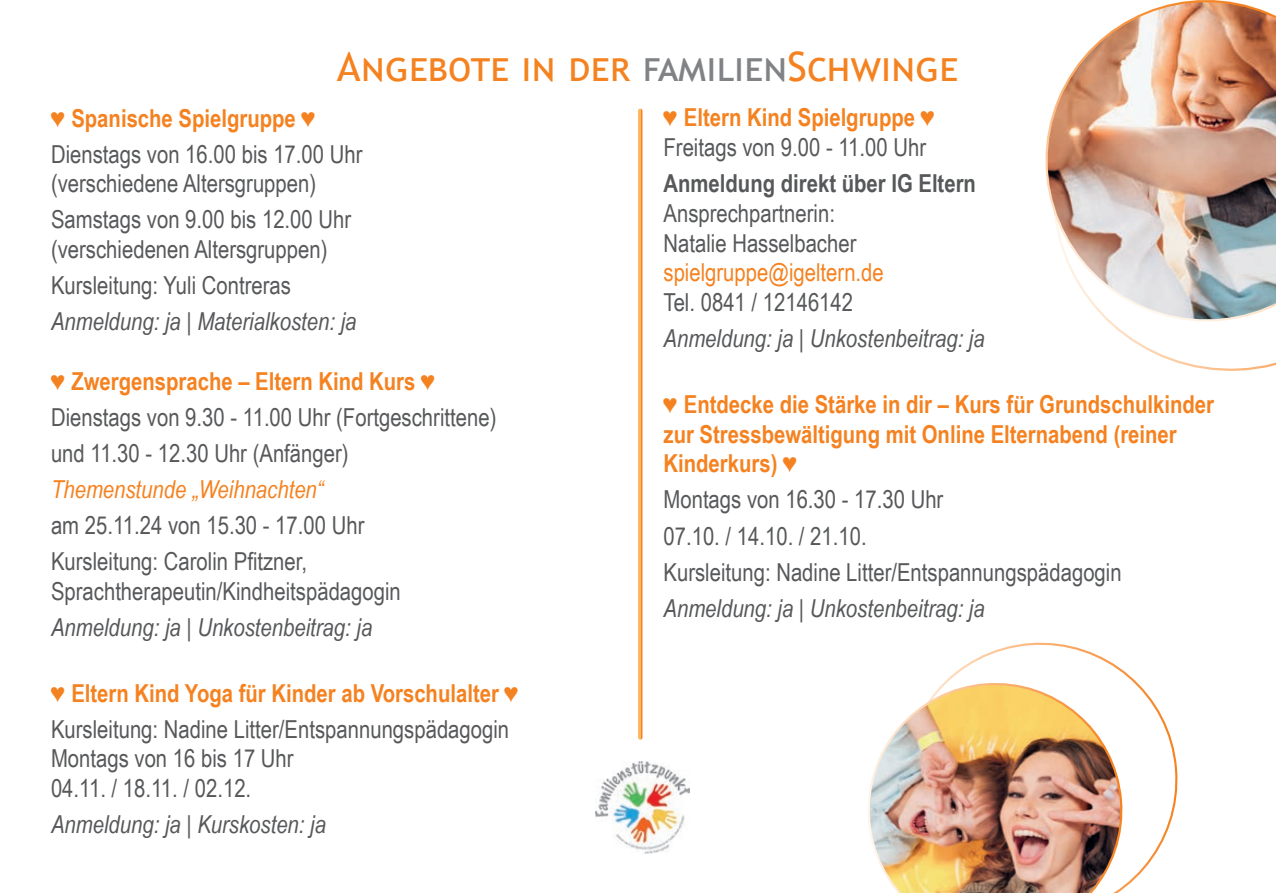
<style>
.page{position:relative;width:1276px;height:893px;background:#fff}
.page>*{position:absolute;margin:0;border:0;box-sizing:border-box;transform-origin:0 0}
.t1{font:40.5px "Trebuchet MS";color:#f58220}
.t2{font:24.75px "Arial Narrow";color:#57585a}
.t3{font:700 24.75px/29.7px "Arial Narrow";color:#f58220}
.t4{font:italic 24.75px "Arial Narrow";color:#57585a}
.t5{font:700 24.75px "Arial Narrow";color:#57585a}
.t6{font:italic 24.75px "Arial Narrow";color:#f58220}
.t7{font:24.75px "Arial Narrow";color:#f58220}
.s1{color:#808285}
.s2{font-weight:400}
</style>
<div class="page">
<svg style="left:638px;top:111px;width:4px;height:627px;background:#faaa54"></svg>
<img style="left:596px;top:762px;width:93px;height:91px">
<svg style="left:948px;top:642px;width:230px;height:245px"></svg>
<img style="left:868px;top:679px;width:258px;height:214px">
<svg style="left:1139px;top:345px;width:137px;height:26px"></svg>
<img style="left:1045px;top:0;width:231px;height:345px">
<p class="t1" style="left:337px;top:41px;width:623px">Angebote in der <span class="s1">familien</span>Schwinge</p>
<p class="t3" style="left:51px;top:102px;width:267px">♥ Spanische Spielgruppe ♥</p>
<p class="t2" style="left:51px;top:136px;width:313px">Dienstags von 16.00 bis 17.00 Uhr</p>
<p class="t2" style="left:51px;top:165px;width:267px">(verschiedene Altersgruppen)</p>
<p class="t2" style="left:51px;top:201px;width:302px">Samstags von 9.00 bis 12.00 Uhr</p>
<p class="t2" style="left:51px;top:231px;width:278px">(verschiedenen Altersgruppen)</p>
<p class="t2" style="left:51px;top:267px;width:241px">Kursleitung: Yuli Contreras</p>
<p class="t4" style="left:51px;top:304px;width:307px">Anmeldung: ja | Materialkosten: ja</p>
<p class="t3" style="left:51px;top:365px;width:386px"><span class="s2">♥</span> Zwergensprache – Eltern Kind Kurs <span class="s2">♥</span></p>
<p class="t2" style="left:51px;top:399px;width:447px">Dienstags von 9.30 - 11.00 Uhr (Fortgeschrittene)</p>
<p class="t2" style="left:51px;top:435px;width:299px">und 11.30 - 12.30 Uhr (Anfänger)</p>
<p class="t6" style="left:51px;top:472px;width:274px">Themenstunde „Weihnachten“</p>
<p class="t2" style="left:51px;top:507px;width:315px">am 25.11.24 von 15.30 - 17.00 Uhr</p>
<p class="t2" style="left:51px;top:543px;width:258px">Kursleitung: Carolin Pfitzner,</p>
<p class="t2" style="left:51px;top:573px;width:351px">Sprachtherapeutin/Kindheitspädagogin</p>
<p class="t4" style="left:51px;top:610px;width:323px">Anmeldung: ja | Unkostenbeitrag: ja</p>
<p class="t3" style="left:51px;top:677px;width:470px"><span class="s2">♥</span> Eltern Kind Yoga für Kinder ab Vorschulalter <span class="s2">♥</span></p>
<p class="t2" style="left:51px;top:711px;width:460px">Kursleitung: Nadine Litter/Entspannungspädagogin</p>
<p class="t2" style="left:51px;top:741px;width:244px">Montags von 16 bis 17 Uhr</p>
<p class="t2" style="left:51px;top:770px;width:202px">04.11. / 18.11. / 02.12.</p>
<p class="t4" style="left:51px;top:807px;width:276px">Anmeldung: ja | Kurskosten: ja</p>
<p class="t3" style="left:663px;top:102px;width:273px">♥ Eltern Kind Spielgruppe ♥</p>
<p class="t2" style="left:663px;top:129px;width:264px">Freitags von 9.00 - 11.00 Uhr</p>
<p class="t5" style="left:663px;top:165px;width:314px">Anmeldung direkt über IG Eltern</p>
<p class="t2" style="left:663px;top:195px;width:173px">Ansprechpartnerin:</p>
<p class="t2" style="left:663px;top:225px;width:194px">Natalie Hasselbacher</p>
<p class="t7" style="left:663px;top:254px;width:222px">spielgruppe@igeltern.de</p>
<p class="t2" style="left:663px;top:284px;width:191px">Tel. 0841 / 12146142</p>
<p class="t4" style="left:663px;top:321px;width:323px">Anmeldung: ja | Unkostenbeitrag: ja</p>
<p class="t3" style="left:663px;top:388px;width:552px">♥ Entdecke die Stärke in dir – Kurs für Grundschulkinder zur Stressbewältigung mit Online Elternabend (reiner<br>Kinderkurs) ♥</p>
<p class="t2" style="left:663px;top:482px;width:281px">Montags von 16.30 - 17.30 Uhr</p>
<p class="t2" style="left:663px;top:518px;width:205px">07.10. / 14.10. / 21.10.</p>
<p class="t2" style="left:663px;top:554px;width:460px">Kursleitung: Nadine Litter/Entspannungspädagogin</p>
<p class="t4" style="left:663px;top:591px;width:323px">Anmeldung: ja | Unkostenbeitrag: ja</p>
</div>
